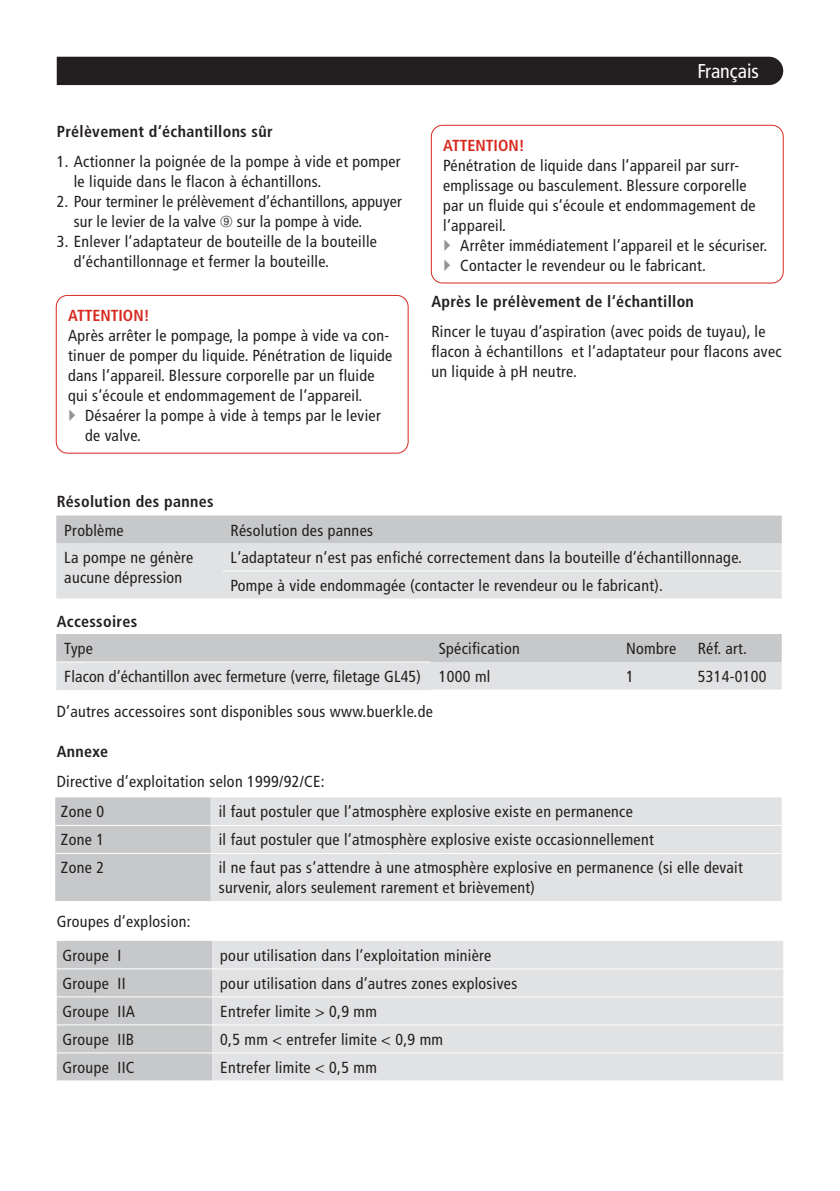
<style>
.page{position:relative;width:840px;height:1191px;background:#fff}
.page>*{position:absolute;margin:0;border:0;box-sizing:border-box;transform-origin:0 0}
.t1{font:condensed 20px "Frutiger LT Pro";color:#fff}
.t2{font:condensed 16px/20px "Frutiger LT Pro";letter-spacing:.02em;color:#231f20}
.t3{font:700 condensed 16px "Frutiger LT Pro";letter-spacing:.02em;color:#231f20}
.t4{font:700 condensed 16px "Frutiger LT Pro";color:#d8281e}
</style>
<div class="page">
<div style="left:57px;top:57px;width:725px;height:28px;background:#231f20"></div>
<div style="left:430px;top:125px;width:353px;height:158px;border:1px solid #d8281e;border-radius:11px"></div>
<div style="left:56px;top:515px;width:725px;height:28px;background:#c7c8ca"></div>
<div style="left:56px;top:543px;width:725px;height:55px;background:#e1e2e4"></div>
<hr style="left:222px;top:570px;width:559px;height:1px;background:#fff">
<svg style="left:56px;top:634px;width:725px;height:56px;background:#d4d5d7"></svg>
<hr style="left:56px;top:661px;width:374px;height:1px;background:#fff">
<hr style="left:430px;top:689px;width:187px;height:1px;background:#fff">
<hr style="left:617px;top:689px;width:72px;height:1px;background:#fff">
<hr style="left:689px;top:689px;width:92px;height:1px;background:#fff">
<div style="left:55px;top:797px;width:156px;height:104px;background:#c7c8ca"></div>
<div style="left:211px;top:797px;width:570px;height:104px;background:#e1e2e4"></div>
<hr style="left:55px;top:825px;width:156px;height:1px;background:#fff">
<hr style="left:211px;top:825px;width:570px;height:1px;background:#fff">
<hr style="left:55px;top:853px;width:156px;height:1px;background:#fff">
<hr style="left:211px;top:853px;width:570px;height:1px;background:#fff">
<div style="left:57px;top:941px;width:155px;height:139px;background:#c7c8ca"></div>
<div style="left:212px;top:941px;width:570px;height:139px;background:#e1e2e4"></div>
<hr style="left:57px;top:968px;width:155px;height:1px;background:#fff">
<hr style="left:212px;top:968px;width:570px;height:1px;background:#fff">
<hr style="left:57px;top:996px;width:155px;height:1px;background:#fff">
<hr style="left:212px;top:996px;width:570px;height:1px;background:#fff">
<hr style="left:57px;top:1024px;width:155px;height:1px;background:#fff">
<hr style="left:212px;top:1024px;width:570px;height:1px;background:#fff">
<hr style="left:57px;top:1052px;width:155px;height:1px;background:#fff">
<hr style="left:212px;top:1052px;width:570px;height:1px;background:#fff">
<div style="left:56px;top:295px;width:352px;height:158px;border:1px solid #d8281e;border-radius:11px"></div>
<p class="t3" style="left:57px;top:122px;width:217px">Prélèvement d‘échantillons sûr</p>
<p class="t2" style="left:74px;top:151px;width:328px;text-indent:-17px">1. Actionner la poignée de la pompe à vide et pomper le liquide dans le flacon à échantillons.</p>
<p class="t2" style="left:74px;top:191px;width:329px;text-indent:-17px">2. Pour terminer le prélèvement d‘échantillons, appuyer sur le levier de la valve ➈ sur la pompe à vide.</p>
<p class="t2" style="left:74px;top:231px;width:304px;text-indent:-17px">3. Enlever l‘adaptateur de bouteille de la bouteille d‘échantillonnage et fermer la bouteille.</p>
<p class="t4" style="left:68px;top:306px;width:83px">ATTENTION!</p>
<p class="t2" style="left:68px;top:326px;width:325px">Après arrêter le pompage, la pompe à vide va con&shy;tinuer de pomper du liquide. Pénétration de liquide dans l‘appareil. Blessure corporelle par un fluide qui s‘écoule et endommagement de l‘appareil.</p>
<p class="t2" style="left:85px;top:406px;width:297px">Désaérer la pompe à vide à temps par le levier de valve.</p>
<p class="t3" style="left:57px;top:492px;width:158px">Résolution des pannes</p>
<p class="t1" style="left:697px;top:60px;width:63px">Français</p>
<p class="t4" style="left:443px;top:136px;width:83px">ATTENTION!</p>
<p class="t2" style="left:443px;top:156px;width:314px">Pénétration de liquide dans l‘appareil par surr&shy;emplissage ou basculement. Blessure corporelle par un fluide qui s‘écoule et endommagement de l‘appareil.</p>
<p class="t2" style="left:460px;top:236px;width:308px">Arrêter immédiatement l‘appareil et le sécuriser.<br>Contacter le revendeur ou le fabricant.</p>
<p class="t3" style="left:431px;top:292px;width:264px">Après le prélèvement de l‘échantillon</p>
<p class="t2" style="left:431px;top:321px;width:351px">Rincer le tuyau d‘aspiration (avec poids de tuyau), le flacon à échantillons et l‘adaptateur pour flacons avec un liquide à pH neutre.</p>
<p class="t2" style="left:64px;top:520px;width:61px">Problème</p>
<p class="t2" style="left:230px;top:520px;width:144px">Résolution des pannes</p>
<p class="t2" style="left:64px;top:547px;width:130px">La pompe ne génère aucune dépression</p>
<p class="t2" style="left:230px;top:543px;width:512px;line-height:28px">L‘adaptateur n‘est pas enfiché correctement dans la bouteille d‘échantillonnage.<br>Pompe à vide endommagée (contacter le revendeur ou le fabricant).</p>
<p class="t3" style="left:57px;top:612px;width:82px">Accessoires</p>
<p class="t2" style="left:64px;top:638px;width:30px">Type</p>
<p class="t2" style="left:438px;top:638px;width:82px">Spécification</p>
<p class="t2" style="left:625px;top:638px;width:52px">Nombre</p>
<p class="t2" style="left:697px;top:638px;width:51px">Réf. art.</p>
<p class="t2" style="left:64px;top:666px;width:427px">Flacon d‘échantillon avec fermeture (verre, filetage GL45) 1000 ml</p>
<p class="t2" style="left:625px;top:666px;width:9px">1</p>
<p class="t2" style="left:697px;top:666px;width:70px">5314-0100</p>
<p class="t2" style="left:57px;top:701px;width:377px">D‘autres accessoires sont disponibles sous www.buerkle.de</p>
<p class="t3" style="left:57px;top:742px;width:53px">Annexe</p>
<p class="t2" style="left:57px;top:771px;width:269px">Directive d‘exploitation selon 1999/92/CE:</p>
<p class="t2" style="left:61px;top:802px;width:45px">Zone 0</p>
<p class="t2" style="left:219px;top:802px;width:415px">il faut postuler que l‘atmosphère explosive existe en permanence</p>
<p class="t2" style="left:61px;top:830px;width:45px">Zone 1</p>
<p class="t2" style="left:219px;top:830px;width:436px">il faut postuler que l‘atmosphère explosive existe occasionnellement</p>
<p class="t2" style="left:61px;top:858px;width:45px">Zone 2</p>
<p class="t2" style="left:219px;top:858px;width:525px">il ne faut pas s‘attendre à une atmosphère explosive en permanence (si elle devait survenir, alors seulement rarement et brièvement)</p>
<p class="t2" style="left:57px;top:911px;width:135px">Groupes d‘explosion:</p>
<p class="t2" style="left:62px;top:945px;width:60px">Groupe I</p>
<p class="t2" style="left:220px;top:945px;width:272px">pour utilisation dans l‘exploitation minière</p>
<p class="t2" style="left:62px;top:973px;width:65px">Groupe II</p>
<p class="t2" style="left:220px;top:973px;width:298px">pour utilisation dans d‘autres zones explosives</p>
<p class="t2" style="left:62px;top:1001px;width:74px">Groupe IIA</p>
<p class="t2" style="left:220px;top:1001px;width:158px">Entrefer limite &gt; 0,9 mm</p>
<p class="t2" style="left:62px;top:1029px;width:73px">Groupe IIB</p>
<p class="t2" style="left:220px;top:1029px;width:224px">0,5 mm &lt; entrefer limite &lt; 0,9 mm</p>
<p class="t2" style="left:62px;top:1057px;width:73px">Groupe IIC</p>
<p class="t2" style="left:220px;top:1057px;width:158px">Entrefer limite &lt; 0,5 mm</p>
</div>
